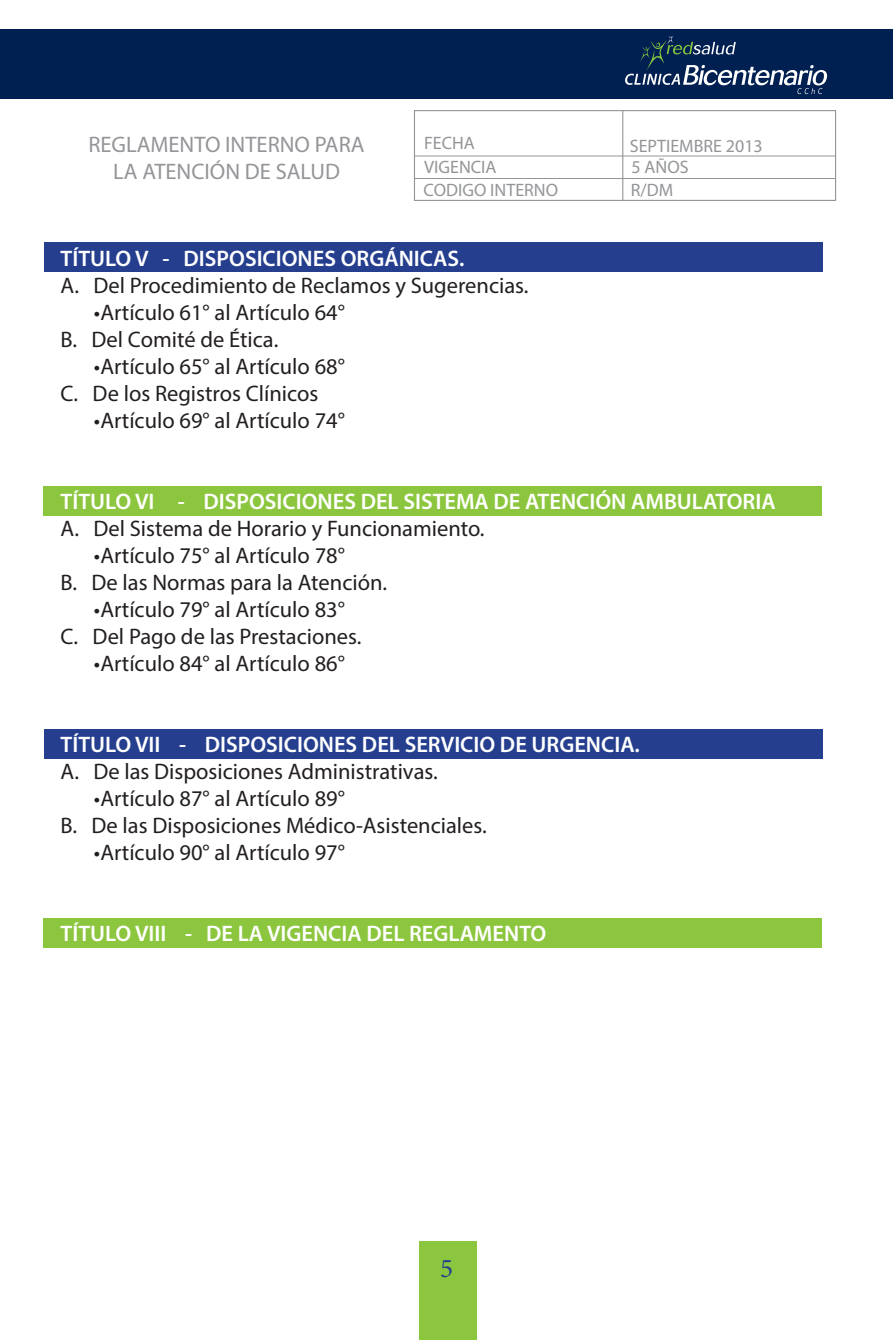
<style>
.page{position:relative;width:893px;height:1340px;background:#fff}
.page>*{position:absolute;margin:0;border:0;box-sizing:border-box;transform-origin:0 0}
.t1{font:27px "Minion Pro";color:#253f8e}
.t2{font:22.5px/27px "Myriad Pro";color:#231f20}
.t3{font:600 22.5px "Myriad Pro";color:#fff}
.t4{font:22.5px/27px "Myriad Pro";color:#939598;text-align:center}
.t5{font:18px/22.3px "Myriad Pro";color:#939598}
</style>
<div class="page">
<div style="left:419px;top:1241px;width:58px;height:98px;background:#8bc63e"></div>
<div style="left:414px;top:110px;width:422px;height:91px;border:1px solid #939598"></div>
<hr style="left:622px;top:110px;width:1px;height:90px;background:#939598">
<hr style="left:414px;top:178px;width:422px;height:1px;background:#939598">
<hr style="left:414px;top:156px;width:422px;height:1px;background:#939598">
<div style="left:0;top:29px;width:893px;height:70px;background:#002052"></div>
<svg style="left:625px;top:35px;width:202px;height:59px"></svg>
<div style="left:44px;top:243px;width:778px;height:29px;background:#253f8e"></div>
<div style="left:43px;top:486px;width:779px;height:29px;background:#8bc63e"></div>
<div style="left:44px;top:729px;width:778px;height:29px;background:#253f8e"></div>
<div style="left:43px;top:918px;width:779px;height:29px;background:#8bc63e"></div>
<p class="t4" style="left:88px;top:130px;width:278px">REGLAMENTO INTERNO PARA<br>LA ATENCIÓN DE SALUD</p>
<p class="t5" style="left:424px;top:131px;width:52px">FECHA</p>
<p class="t5" style="left:424px;top:179px;width:136px">CODIGO INTERNO</p>
<p class="t5" style="left:424px;top:155px;width:74px">VIGENCIA</p>
<p class="t3" style="left:61px;top:244px;width:405px">TÍTULO V - DISPOSICIONES ORGÁNICAS.</p>
<p class="t2" style="left:61px;top:271px;width:469px">A. Del Procedimiento de Reclamos y Sugerencias.</p>
<p class="t2" style="left:61px;top:298px;width:286px;text-indent:33px">•Artículo 61° al Artículo 64°<br>B. Del Comité de Ética.</p>
<p class="t2" style="left:61px;top:352px;width:286px;text-indent:33px">•Artículo 65° al Artículo 68°<br>C. De los Registros Clínicos</p>
<p class="t2" style="left:94px;top:406px;width:252px">•Artículo 69° al Artículo 74°</p>
<p class="t5" style="left:630px;top:134px;width:134px">SEPTIEMBRE 2013<br>5 AÑOS<br>R/DM</p>
<p class="t3" style="left:61px;top:487px;width:717px">TÍTULO VI - DISPOSICIONES DEL SISTEMA DE ATENCIÓN AMBULATORIA</p>
<p class="t2" style="left:61px;top:514px;width:426px">A. Del Sistema de Horario y Funcionamiento.</p>
<p class="t2" style="left:61px;top:541px;width:328px;text-align:center">•Artículo 75° al Artículo 78°<br>B. De las Normas para la Atención.</p>
<p class="t2" style="left:61px;top:595px;width:302px;text-indent:33px">•Artículo 79° al Artículo 83°<br>C. Del Pago de las Prestaciones.</p>
<p class="t2" style="left:94px;top:649px;width:252px">•Artículo 84° al Artículo 86°</p>
<p class="t3" style="left:61px;top:730px;width:581px">TÍTULO VII - DISPOSICIONES DEL SERVICIO DE URGENCIA.</p>
<p class="t2" style="left:61px;top:757px;width:379px">A. De las Disposiciones Administrativas.</p>
<p class="t2" style="left:61px;top:784px;width:428px;text-indent:33px">•Artículo 87° al Artículo 89°<br>B. De las Disposiciones Médico-Asistenciales.</p>
<p class="t2" style="left:94px;top:838px;width:252px">•Artículo 90° al Artículo 97°</p>
<p class="t3" style="left:61px;top:919px;width:487px">TÍTULO VIII - DE LA VIGENCIA DEL REGLAMENTO</p>
<p class="t1" style="left:440px;top:1249px;width:14px">5</p>
</div>
